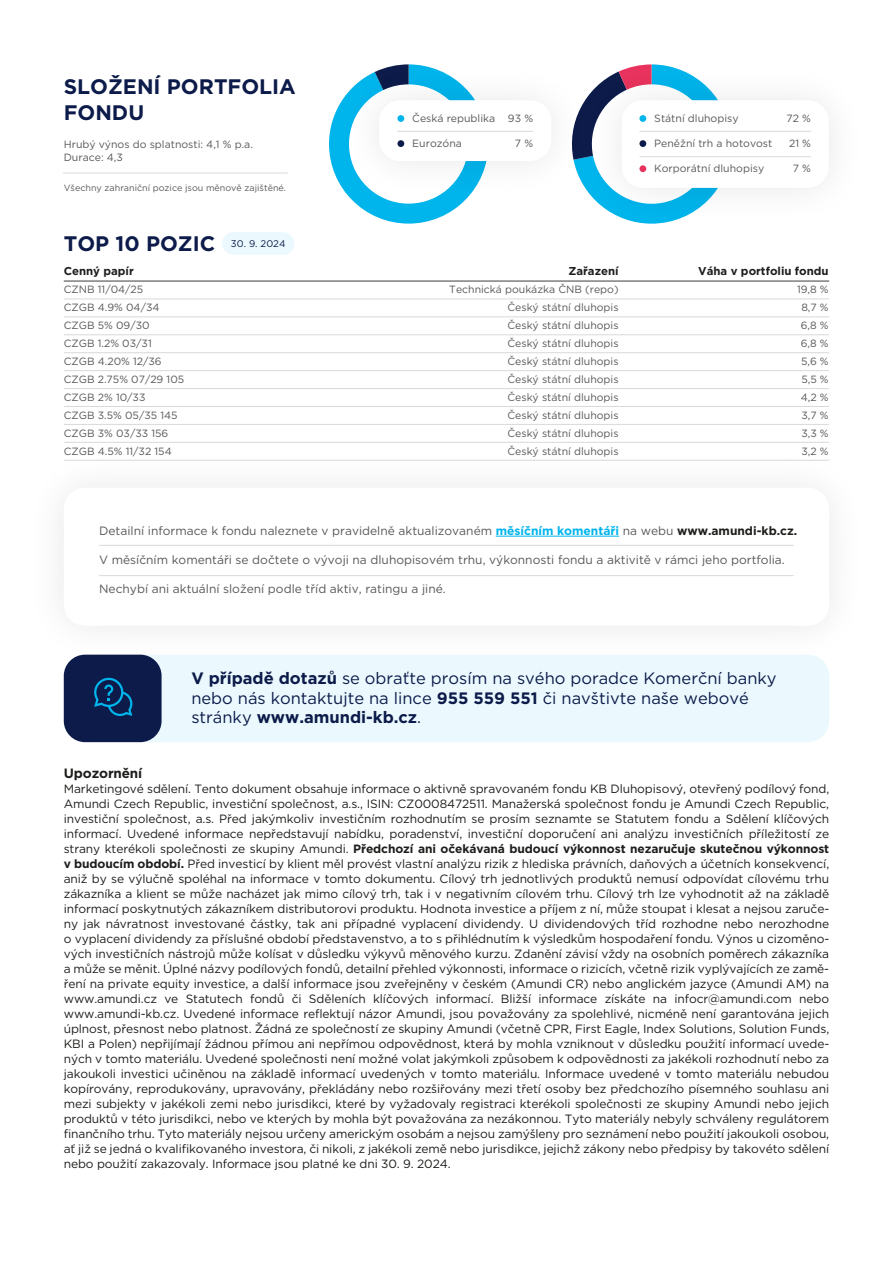
<style>
.page{position:relative;width:893px;height:1263px;background:#fff}
.page>*{position:absolute;margin:0;border:0;box-sizing:border-box;transform-origin:0 0}
.t1{font:700 21px/25.2px "Gotham";color:#0c1b49}
.t2{font:16.5px/19.8px "Gotham";color:#0c1b49}
.t3{font:700 13.5px "Gotham";letter-spacing:-.01em;color:#1d1d1b}
.t4{font:12px/15px "Gotham";letter-spacing:-.01em;color:#1d1d1b;text-align:justify}
.t5{font:12px "Gotham";color:#575756}
.t6{font:700 11.4px "Gotham";color:#1d1d1b}
.t7{font:10.5px/18px "Gotham";color:#575756}
.t8{font:9.6px "Gotham";color:#0c1b49}
.t9{font:9px "Gotham";color:#595959}
.s1{font-weight:700;color:#00b4ec}
.s2{font-weight:700;color:#1d1d1b}
.s3{font-weight:700}
</style>
<div class="page">
<svg style="left:367px;top:212px;width:83px;height:12px"></svg>
<hr style="left:64px;top:281px;width:765px;height:1px;background:#3c3c3b">
<hr style="left:64px;top:299px;width:765px;height:1px;background:#d9d9d9">
<hr style="left:64px;top:316px;width:765px;height:1px;background:#d9d9d9">
<hr style="left:64px;top:334px;width:765px;height:1px;background:#d9d9d9">
<hr style="left:64px;top:352px;width:765px;height:1px;background:#d9d9d9">
<hr style="left:64px;top:370px;width:765px;height:1px;background:#d9d9d9">
<hr style="left:64px;top:388px;width:765px;height:1px;background:#d9d9d9">
<hr style="left:64px;top:406px;width:765px;height:1px;background:#d9d9d9">
<hr style="left:64px;top:424px;width:765px;height:1px;background:#d9d9d9">
<img style="left:60px;top:442px;width:772px;height:235px">
<div style="left:64px;top:488px;width:765px;height:138px;background:#fff;border-radius:21px"></div>
<hr style="left:496px;top:536px;width:123px;height:1px;background:#00b4ec">
<hr style="left:99px;top:545px;width:695px;height:1px;background:#d9d9d9">
<hr style="left:99px;top:575px;width:695px;height:1px;background:#d9d9d9">
<div style="left:81px;top:655px;width:748px;height:87px;background:#ebf9ff;border-radius:21px"></div>
<div style="left:64px;top:655px;width:98px;height:87px;background:#0c1b49;border-radius:21px"></div>
<svg style="left:94px;top:678px;width:38px;height:38px"></svg>
<div style="left:222px;top:232px;width:72px;height:23px;background:#ebf9ff;border-radius:11px"></div>
<img style="left:603px;top:64px;width:229px;height:160px">
<div style="left:622px;top:100px;width:207px;height:88px;background:#fff;border-radius:21px"></div>
<div style="left:639px;top:115px;width:7px;height:7px;background:#00b4ec;border-radius:50%"></div>
<div style="left:639px;top:140px;width:7px;height:7px;background:#0c1b49;border-radius:50%"></div>
<div style="left:639px;top:165px;width:7px;height:7px;background:#e7335d;border-radius:50%"></div>
<hr style="left:639px;top:131px;width:172px;height:1px;background:#d9d9d9">
<hr style="left:639px;top:156px;width:172px;height:1px;background:#d9d9d9">
<img style="left:329px;top:64px;width:274px;height:148px">
<div style="left:379px;top:100px;width:172px;height:61px;background:#fff;border-radius:21px"></div>
<div style="left:397px;top:115px;width:7px;height:7px;background:#00b4ec;border-radius:50%"></div>
<div style="left:397px;top:140px;width:7px;height:7px;background:#0c1b49;border-radius:50%"></div>
<hr style="left:397px;top:131px;width:136px;height:1px;background:#d9d9d9">
<hr style="left:63px;top:173px;width:225px;height:1px;background:#d9d9d9">
<h1 class="t1" style="left:64px;top:74px;width:234px">SLOŽENÍ PORTFOLIA<br>FONDU</h1>
<p class="t7" style="left:64px;top:138px;width:191px;line-height:12.6px">Hrubý výnos do splatnosti: 4,1 % p.a.<br>Durace: 4,3</p>
<p class="t9" style="left:64px;top:182px;width:224px">Všechny zahraniční pozice jsou měnově zajištěné.</p>
<h1 class="t1" style="left:64px;top:230px;width:153px">TOP 10 POZIC</h1>
<p class="t6" style="left:64px;top:264px;width:72px">Cenný papír</p>
<p class="t7" style="left:64px;top:280px;width:122px">CZNB 11/04/25<br>CZGB 4.9% 04/34<br>CZGB 5% 09/30<br>CZGB 1.2% 03/31<br>CZGB 4.20% 12/36<br>CZGB 2.75% 07/29 105<br>CZGB 2% 10/33<br>CZGB 3.5% 05/35 145<br>CZGB 3% 03/33 156<br>CZGB 4.5% 11/32 154</p>
<p class="t8" style="left:231px;top:237px;width:56px">30. 9. 2024</p>
<p class="t7" style="left:412px;top:109px;width:84px">Česká republika</p>
<p class="t7" style="left:412px;top:134px;width:51px">Eurozóna</p>
<p class="t7" style="left:508px;top:109px;width:27px">93 %</p>
<p class="t7" style="left:515px;top:134px;width:20px">7 %</p>
<p class="t7" style="left:654px;top:109px;width:86px">Státní dluhopisy</p>
<p class="t7" style="left:654px;top:134px;width:120px">Peněžní trh a hotovost</p>
<p class="t7" style="left:654px;top:159px;width:111px">Korporátní dluhopisy</p>
<p class="t7" style="left:787px;top:109px;width:26px">72 %</p>
<p class="t7" style="left:789px;top:134px;width:23px">21 %</p>
<p class="t7" style="left:793px;top:159px;width:20px">7 %</p>
<p class="t6" style="left:568px;top:264px;width:52px">Zařazení</p>
<p class="t7" style="left:507px;top:280px;width:113px;text-align:justify;text-indent:-58px">Technická poukázka ČNB (repo)<br>Český státní dluhopis Český státní dluhopis Český státní dluhopis Český státní dluhopis Český státní dluhopis Český státní dluhopis Český státní dluhopis Český státní dluhopis Český státní dluhopis</p>
<p class="t6" style="left:698px;top:264px;width:132px">Váha v portfoliu fondu</p>
<p class="t7" style="left:797px;top:280px;width:33px;text-align:center">19,8 %<br>8,7 %<br>6,8 %<br>6,8 %<br>5,6 %<br>5,5 %<br>4,2 %<br>3,7 %<br>3,3 %<br>3,2 %</p>
<p class="t5" style="left:99px;top:523px;width:700px">Detailní informace k fondu naleznete v pravidelně aktualizovaném <span class="s1">měsíčním komentáři</span> na webu <span class="s2">www.amundi-kb.cz.</span></p>
<p class="t5" style="left:99px;top:552px;width:687px">V měsíčním komentáři se dočtete o vývoji na dluhopisovém trhu, výkonnosti fondu a aktivitě v rámci jeho portfolia.</p>
<p class="t5" style="left:99px;top:581px;width:348px">Nechybí ani aktuální složení podle tříd aktiv, ratingu a jiné.</p>
<h2 class="t2" style="left:191px;top:668px;width:587px"><span class="s3">V případě dotazů</span> se obraťte prosím na svého poradce Komerční banky nebo nás kontaktujte na lince <span class="s3">955 559 551</span> či navštivte naše webové stránky <span class="s3">www.amundi-kb.cz</span>.</h2>
<p class="t3" style="left:64px;top:764px;width:80px">Upozornění</p>
<p class="t4" style="left:64px;top:781px;width:767px">Marketingové sdělení. Tento dokument obsahuje informace o aktivně spravovaném fondu KB Dluhopisový, otevřený podílový fond, Amundi Czech Republic, investiční společnost, a.s., ISIN: CZ0008472511. Manažerská společnost fondu je Amundi Czech Republic, investiční společnost, a.s. Před jakýmkoliv investičním rozhodnutím se prosím seznamte se Statutem fondu a Sdělení klíčových informací. Uvedené informace nepředstavují nabídku, poradenství, investiční doporučení ani analýzu investičních příležitostí ze strany kterékoli společnosti ze skupiny Amundi. <span class="s3">Předchozí ani očekávaná budoucí výkonnost nezaručuje skutečnou výkonnost v budoucím období.</span> Před investicí by klient měl provést vlastní analýzu rizik z hlediska právních, daňových a účetních konsekvencí, aniž by se výlučně spoléhal na informace v tomto dokumentu. Cílový trh jednotlivých produktů nemusí odpovídat cílovému trhu zákazníka a klient se může nacházet jak mimo cílový trh, tak i v negativním cílovém trhu. Cílový trh lze vyhodnotit až na základě informací poskytnutých zákazníkem distributorovi produktu. Hodnota investice a příjem z ní, může stoupat i klesat a nejsou zaruče&shy;ny jak návratnost investované částky, tak ani případné vyplacení dividendy. U dividendových tříd rozhodne nebo nerozhodne o vyplacení dividendy za příslušné období představenstvo, a to s přihlédnutím k výsledkům hospodaření fondu. Výnos u cizoměno&shy;vých investičních nástrojů může kolísat v důsledku výkyvů měnového kurzu. Zdanění závisí vždy na osobních poměrech zákazníka a může se měnit. Úplné názvy podílových fondů, detailní přehled výkonnosti, informace o rizicích, včetně rizik vyplývajících ze zamě&shy;ření na private equity investice, a další informace jsou zveřejněny v českém (Amundi CR) nebo anglickém jazyce (Amundi AM) na www.amundi.cz ve Statutech fondů či Sděleních klíčových informací. Bližší informace získáte na infocr@amundi.com nebo www.amundi-kb.cz. Uvedené informace reflektují názor Amundi, jsou považovány za spolehlivé, nicméně není garantována jejich úplnost, přesnost nebo platnost. Žádná ze společností ze skupiny Amundi (včetně CPR, First Eagle, Index Solutions, Solution Funds, KBI a Polen) nepřijímají žádnou přímou ani nepřímou odpovědnost, která by mohla vzniknout v důsledku použití informací uvede&shy;ných v tomto materiálu. Uvedené společnosti není možné volat jakýmkoli způsobem k odpovědnosti za jakékoli rozhodnutí nebo za jakoukoli investici učiněnou na základě informací uvedených v tomto materiálu. Informace uvedené v tomto materiálu nebudou kopírovány, reprodukovány, upravovány, překládány nebo rozšiřovány mezi třetí osoby bez předchozího písemného souhlasu ani mezi subjekty v jakékoli zemi nebo jurisdikci, které by vyžadovaly registraci kterékoli společnosti ze skupiny Amundi nebo jejich produktů v této jurisdikci, nebo ve kterých by mohla být považována za nezákonnou. Tyto materiály nebyly schváleny regulátorem finančního trhu. Tyto materiály nejsou určeny americkým osobám a nejsou zamýšleny pro seznámení nebo použití jakoukoli osobou, ať již se jedná o kvalifikovaného investora, či nikoli, z jakékoli země nebo jurisdikce, jejichž zákony nebo předpisy by takovéto sdělení nebo použití zakazovaly. Informace jsou platné ke dni 30. 9. 2024.</p>
</div>
